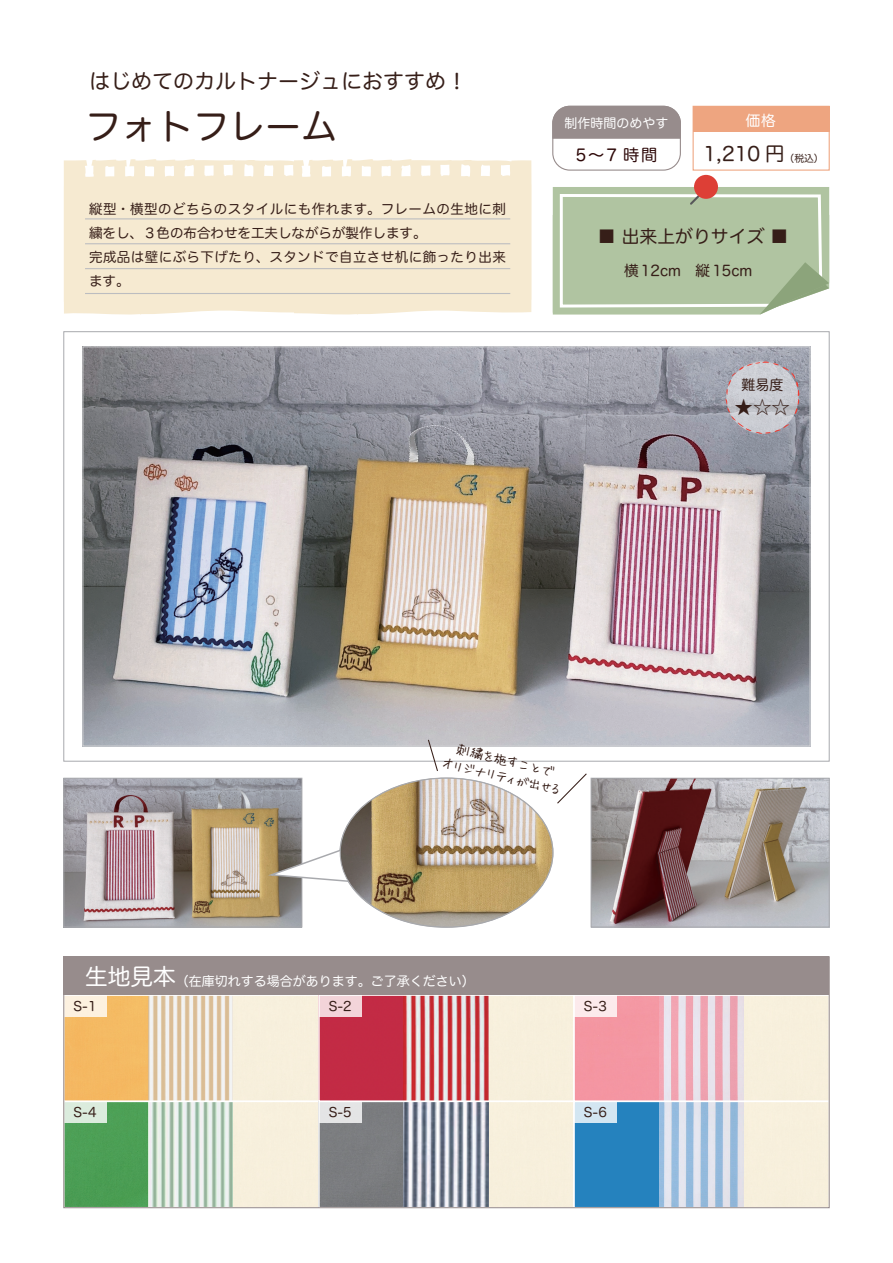
<style>
.page{position:relative;width:893px;height:1263px;background:#fff}
.page>*{position:absolute;margin:0;border:0;box-sizing:border-box;transform-origin:0 0}
.t1{font:36px "Hira Maru Pro N W4";color:#361e18}
.t2{font:21px "Hira Maru Pro N W4";color:#361e18}
.t3{font:19.5px "Hira Maru Pro N W4";color:#361e18}
.t4{font:18.6px "Koz Go Pr 6 N";color:#361e18}
.t5{font:17.85px "Hira Maru Pro N W4";color:#361e18}
.t6{font:16.2px "Hira Maru Pro N W4";color:#2d0808}
.t7{font:14.55px "Hira Maru Pro N W4";color:#361e18}
.t8{font:14.55px "Hira Maru Pro N W4";color:#fff}
.t9{font:13.95px "Hira Maru Pro N W4";color:#361e18}
.t10{font:13.5px/24px "Hira Maru Pro N W4";letter-spacing:.03em;color:#361e18}
.t11{font:13.5px/16.5px "Hui Font";color:#361e18;text-align:center}
.t12{font:13.05px "Hira Maru Pro N W4";color:#fff}
.t13{font:13.05px "Hira Maru Pro N W4";color:#361e18}
.t14{font:11.4px "Hira Maru Pro N W4";color:#361e18}
.s1{font-size:9.75px}
.s2{font-size:22.8px}
</style>
<div class="page">
<svg style="left:552px;top:105px;width:129px;height:34px"></svg>
<div style="left:552px;top:106px;width:129px;height:65px;border:1px solid #978c8c;border-radius:17px"></div>
<div style="left:693px;top:106px;width:137px;height:65px;border:1px solid #eea580"></div>
<div style="left:693px;top:106px;width:136px;height:26px;background:#eea580"></div>
<img style="left:85px;top:349px;width:723px;height:395px">
<svg style="left:725px;top:361px;width:74px;height:73px"></svg>
<img style="left:66px;top:780px;width:198px;height:145px">
<div style="left:64px;top:778px;width:238px;height:149px;border:1px solid #a8a9ad"></div>
<img style="left:593px;top:780px;width:234px;height:145px">
<div style="left:591px;top:778px;width:238px;height:149px;border:1px solid #a8a9ad"></div>
<svg style="left:264px;top:738px;width:324px;height:190px"></svg>
<img style="left:66px;top:997px;width:761px;height:208px">
<div style="left:64px;top:995px;width:42px;height:21px;background:#fcf1df"></div>
<div style="left:63px;top:994px;width:257px;height:108px;border:2px solid #fff"></div>
<div style="left:319px;top:995px;width:42px;height:21px;background:#f3d4d9"></div>
<div style="left:318px;top:994px;width:257px;height:108px;border:2px solid #fff"></div>
<div style="left:574px;top:995px;width:43px;height:21px;background:#fceaec"></div>
<div style="left:573px;top:994px;width:257px;height:108px;border:2px solid #fff"></div>
<div style="left:64px;top:1101px;width:42px;height:22px;background:#dbecdd"></div>
<div style="left:63px;top:1101px;width:257px;height:107px;border:2px solid #fff"></div>
<div style="left:319px;top:1101px;width:42px;height:22px;background:#e4e5e5"></div>
<div style="left:318px;top:1101px;width:257px;height:107px;border:2px solid #fff"></div>
<div style="left:574px;top:1101px;width:43px;height:22px;background:#d3e6f2"></div>
<div style="left:573px;top:1101px;width:257px;height:107px;border:2px solid #fff"></div>
<div style="left:64px;top:957px;width:765px;height:38px;background:#978c8c"></div>
<svg style="left:64px;top:159px;width:467px;height:156px;fill:#f6ead1"></svg>
<hr style="left:85px;top:218px;width:425px;height:1px;background:#bcbdc0">
<hr style="left:85px;top:243px;width:425px;height:1px;background:#bcbdc0">
<hr style="left:85px;top:268px;width:425px;height:1px;background:#bcbdc0">
<hr style="left:85px;top:293px;width:425px;height:1px;background:#bcbdc0">
<div style="left:694px;top:175px;width:24px;height:24px;background:#dd3f36;border-radius:50%"></div>
<svg style="left:553px;top:178px;width:276px;height:137px"></svg>
<h2 class="t2" style="left:89px;top:63px;width:379px">はじめてのカルトナージュにおすすめ！</h2>
<h1 class="t1" style="left:85px;top:95px;width:253px">フォトフレーム</h1>
<p class="t12" style="left:565px;top:111px;width:105px">制作時間のめやす</p>
<p class="t6" style="left:576px;top:141px;width:83px">5～7 時間</p>
<p class="t8" style="left:746px;top:108px;width:31px">価格</p>
<h3 class="t3" style="left:704px;top:137px;width:121px">1,210 円<span class="s1">（税込）</span></h3>
<p class="t10" style="left:89px;top:196px;width:418px">縦型・横型のどちらのスタイルにも作れます。フレームの生地に刺繍をし、３色の布合わせを工夫しながらが製作します。<br>完成品は壁にぶら下げたり、スタンドで自立させ机に飾ったり出来ます。</p>
<h3 class="t5" style="left:598px;top:221px;width:192px">■ 出来上がりサイズ ■</h3>
<p class="t7" style="left:624px;top:258px;width:130px">横12cm　縦15cm</p>
<p class="t7" style="left:615px;top:232px;width:157px">■ 出来上がりサイズ ■</p>
<p class="t14" style="left:636px;top:258px;width:107px">横 12cm 縦 11.5cm</p>
<p class="t9" style="left:741px;top:373px;width:43px">難易度</p>
<h3 class="t4" style="left:734px;top:397px;width:57px">★☆☆</h3>
<p class="t11" style="left:447px;top:737px;width:126px;rotate:13deg">刺繍を施すことで<br>オリジナリティが出せる</p>
<p class="t12" style="left:85px;top:970px;width:391px"><span class="s2">生地見本</span>（在庫切れする場合があります。ご了承ください）</p>
<p class="t13" style="left:74px;top:994px;width:24px">S-1</p>
<p class="t13" style="left:329px;top:994px;width:24px">S-2</p>
<p class="t13" style="left:584px;top:994px;width:24px">S-3</p>
<p class="t13" style="left:74px;top:1101px;width:24px">S-4</p>
<p class="t13" style="left:329px;top:1101px;width:24px">S-5</p>
<p class="t13" style="left:584px;top:1101px;width:24px">S-6</p>
</div>
